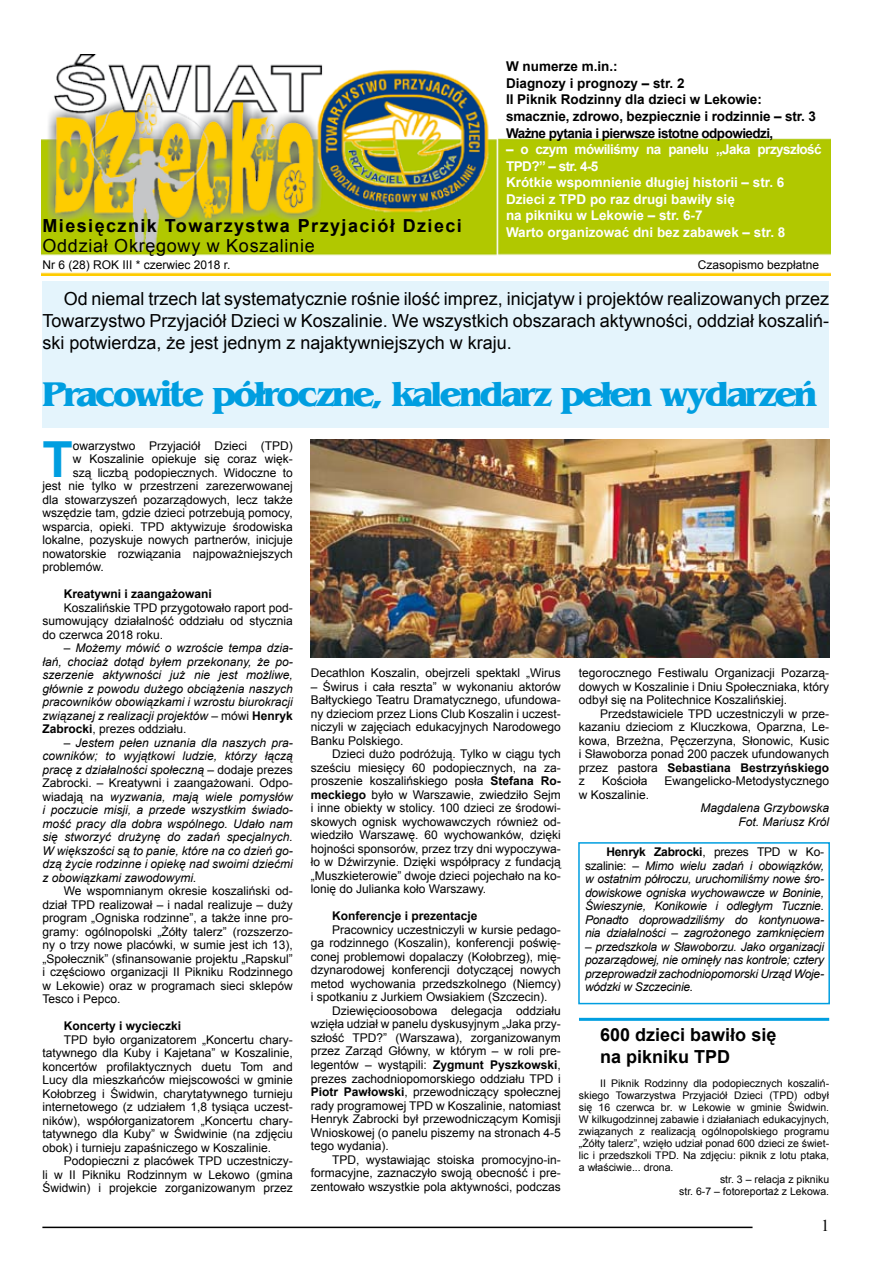
<style>
.page{position:relative;width:893px;height:1263px;background:#fff}
.page>*{position:absolute;margin:0;border:0;box-sizing:border-box;transform-origin:0 0}
.t1{font:700 49.65px "Arial";color:#009ee0}
.t2{font:700 36px "Bangkok";letter-spacing:-.08em;color:#009ee0}
.t3{font:18px/21.6px "Arial";color:#000;text-align:justify}
.t4{font:700 18px "Arial";letter-spacing:.08em;color:#000}
.t5{font:700 18px/21.6px "Arial";color:#000}
.t6{font:18px "Arial";letter-spacing:.04em;color:#000}
.t7{font:700 13.5px/16.5px "Arial";color:#fff}
.t8{font:700 13.5px/16.5px "Arial";letter-spacing:-.01em;color:#000}
.t9{font:12px/13.5px "Arial";color:#000;text-align:justify}
.t10{font:italic 12px/13.5px "Arial";color:#000;text-align:justify}
.t11{font:700 12px "Arial";color:#000}
.t12{font:10.5px "Arial";color:#000}
.s1{font-style:normal}
.s2{font-weight:700;font-style:normal}
.s3{font-weight:700}
</style>
<div class="page">
<hr style="left:42px;top:1226px;width:710px;height:2px;background:#000">
<div style="left:43px;top:281px;width:786px;height:147px;background:#e4f4fc"></div>
<img style="left:42px;top:54px;width:788px;height:222px">
<img style="left:311px;top:439px;width:518px;height:218px">
<div style="left:578px;top:842px;width:252px;height:162px;border:2px solid #009ee0"></div>
<hr style="left:579px;top:1018px;width:250px;height:3px;background:#009ee0">
<p class="t8" style="left:506px;top:59px;width:312px">W numerze m.in.:<br>Diagnozy i prognozy – str. 2<br>II Piknik Rodzinny dla dzieci w Lekowie: smacznie, zdrowo, bezpiecznie i rodzinnie – str. 3<br>Ważne pytania i pierwsze istotne odpowiedzi,</p>
<p class="t7" style="left:506px;top:141px;width:317px">– o czym mówiliśmy na panelu „Jaka przyszłość TPD?” – str. 4-5<br>Krótkie wspomnienie długiej historii – str. 6<br>Dzieci z TPD po raz drugi bawiły się<br>na pikniku w Lekowie – str. 6-7<br>Warto organizować dni bez zabawek – str. 8</p>
<h3 class="t4" style="left:43px;top:214px;width:421px">Miesięcznik Towarzystwa Przyjaciół Dzieci</h3>
<h3 class="t6" style="left:43px;top:233px;width:274px">Oddział Okręgowy w Koszalinie</h3>
<p class="t9" style="left:43px;top:258px;width:190px">Nr 6 (28) ROK III * czerwiec 2018 r.</p>
<p class="t9" style="left:698px;top:258px;width:123px">Czasopismo bezpłatne</p>
<p class="t3" style="left:43px;top:288px;width:788px;text-indent:21px">Od niemal trzech lat systematycznie rośnie ilość imprez, inicjatyw i projektów realizowanych przez Towarzystwo Przyjaciół Dzieci w Koszalinie. We wszystkich obszarach aktywności, oddział koszaliń&shy;ski potwierdza, że jest jednym z najaktywniejszych w kraju.</p>
<h2 class="t2" style="left:43px;top:374px;width:776px">Pracowite półroczne, kalendarz pełen wydarzeń</h2>
<h1 class="t1" style="left:43px;top:426px;width:32px">T</h1>
<p class="t9" style="left:73px;top:439px;width:221px">owarzystwo Przyjaciół Dzieci (TPD)</p>
<p class="t9" style="left:73px;top:452px;width:221px">w Koszalinie opiekuje się coraz więk-</p>
<p class="t9" style="left:73px;top:466px;width:221px">szą liczbą podopiecznych. Widoczne to</p>
<p class="t9" style="left:43px;top:479px;width:252px">jest nie tylko w przestrzeni zarezerwowanej</p>
<p class="t9" style="left:43px;top:493px;width:252px">dla stowarzyszeń pozarządowych, lecz także</p>
<p class="t9" style="left:43px;top:506px;width:252px">wszędzie tam, gdzie dzieci potrzebują pomocy,</p>
<p class="t9" style="left:43px;top:520px;width:252px">wsparcia, opieki. TPD aktywizuje środowiska</p>
<p class="t9" style="left:43px;top:533px;width:252px">lokalne, pozyskuje nowych partnerów, inicjuje</p>
<p class="t9" style="left:43px;top:547px;width:252px">nowatorskie rozwiązania najpoważniejszych</p>
<p class="t9" style="left:43px;top:560px;width:63px">problemów.</p>
<p class="t11" style="left:64px;top:586px;width:150px">Kreatywni i zaangażowani</p>
<p class="t9" style="left:43px;top:601px;width:252px;text-indent:21px">Koszalińskie TPD przygotowało raport pod&shy;sumowujący działalność oddziału od stycznia do czerwca 2018 roku.</p>
<p class="t10" style="left:43px;top:641px;width:252px;text-indent:21px">– Możemy mówić o wzroście tempa dzia&shy;łań, chociaż dotąd byłem przekonany, że po&shy;szerzenie aktywności już nie jest możliwe, głównie z powodu dużego obciążenia naszych pracowników obowiązkami i wzrostu biurokracji związanej z realizacji projektów <span class="s1">– mówi</span> <span class="s2">Henryk Zabrocki</span><span class="s1">, prezes oddziału.</span></p>
<p class="t10" style="left:43px;top:736px;width:252px;text-indent:21px">– Jestem pełen uznania dla naszych pra&shy;cowników; to wyjątkowi ludzie, którzy łączą pracę z działalności społeczną <span class="s1">– dodaje prezes Zabrocki. – Kreatywni i zaangażowani. Odpo&shy;wiadają na</span> wyzwania, mają wiele pomysłów i poczucie misji, a przede wszystkim świado&shy;mość pracy dla dobra wspólnego. Udało nam się stworzyć drużynę do zadań specjalnych.<br>W większości są to panie, które na co dzień go&shy;dzą życie rodzinne i opiekę nad swoimi dziećmi z obowiązkami zawodowymi.</p>
<p class="t9" style="left:43px;top:884px;width:252px;text-indent:21px">We wspomnianym okresie koszaliński od&shy;dział TPD realizował – i nadal realizuje – duży program „Ogniska rodzinne”, a także inne pro&shy;gramy: ogólnopolski „Żółty talerz” (rozszerzo&shy;ny o trzy nowe placówki, w sumie jest ich 13), „Społecznik” (sfinansowanie projektu „Rapskul” i częściowo organizacji II Pikniku Rodzinnego w Lekowie) oraz w programach sieci sklepów Tesco i Pepco.</p>
<p class="t11" style="left:64px;top:1018px;width:119px">Koncerty i wycieczki</p>
<p class="t9" style="left:43px;top:1033px;width:252px;text-indent:21px">TPD było organizatorem „Koncertu chary&shy;tatywnego dla Kuby i Kajetana” w Koszalinie, koncertów profilaktycznych duetu Tom and Lucy dla mieszkańców miejscowości w gminie Kołobrzeg i Świdwin, charytatywnego turnieju internetowego (z udziałem 1,8 tysiąca uczest&shy;ników), współorganizatorem „Koncertu chary&shy;tatywnego dla Kuby” w Świdwinie (na zdjęciu obok) i turnieju zapaśniczego w Koszalinie.</p>
<p class="t9" style="left:43px;top:1154px;width:252px;text-indent:21px">Podopieczni z placówek TPD uczestniczy&shy;li w II Pikniku Rodzinnym w Lekowo (gmina Świdwin) i projekcie zorganizowanym przez</p>
<p class="t9" style="left:311px;top:667px;width:252px">Decathlon Koszalin, obejrzeli spektakl „Wirus</p>
<p class="t9" style="left:311px;top:680px;width:252px">– Świrus i cała reszta” w wykonaniu aktorów Bałtyckiego Teatru Dramatycznego, ufundowa&shy;ny dzieciom przez Lions Club Koszalin i uczest&shy;niczyli w zajęciach edukacyjnych Narodowego Banku Polskiego.</p>
<p class="t9" style="left:311px;top:748px;width:252px;text-indent:21px">Dzieci dużo podróżują. Tylko w ciągu tych sześciu miesięcy 60 podopiecznych, na za&shy;proszenie koszalińskiego posła <span class="s3">Stefana Ro&shy;meckiego</span> było w Warszawie, zwiedziło Sejm i inne obiekty w stolicy. 100 dzieci ze środowi&shy;skowych ognisk wychowawczych również od&shy;wiedziło Warszawę. 60 wychowanków, dzięki hojności sponsorów, przez trzy dni wypoczywa&shy;ło w Dźwirzynie. Dzięki współpracy z fundacją „Muszkieterowie” dwoje dzieci pojechało na ko&shy;lonię do Julianka koło Warszawy.</p>
<p class="t11" style="left:332px;top:908px;width:147px">Konferencje i prezentacje</p>
<p class="t9" style="left:311px;top:923px;width:252px;text-indent:21px">Pracownicy uczestniczyli w kursie pedago&shy;ga rodzinnego (Koszalin), konferencji poświę&shy;conej problemowi dopalaczy (Kołobrzeg), mię&shy;dzynarodowej konferencji dotyczącej nowych metod wychowania przedszkolnego (Niemcy) i spotkaniu z Jurkiem Owsiakiem (Szczecin).</p>
<p class="t9" style="left:311px;top:1004px;width:252px;text-indent:21px">Dziewięcioosobowa delegacja oddziału wzięła udział w panelu dyskusyjnym „Jaka przy&shy;szłość TPD?” (Warszawa), zorganizowanym przez Zarząd Główny, w którym – w roli pre&shy;legentów – wystąpili: <span class="s3">Zygmunt Pyszkowski</span>, prezes zachodniopomorskiego oddziału TPD i <span class="s3">Piotr Pawłowski</span>, przewodniczący społecznej rady programowej TPD w Koszalinie, natomiast Henryk Zabrocki był przewodniczącym Komisji Wnioskowej (o panelu piszemy na stronach 4-5 tego wydania).</p>
<p class="t9" style="left:311px;top:1153px;width:252px;text-indent:21px">TPD, wystawiając stoiska promocyjno-in&shy;formacyjne, zaznaczyło swoją obecność i pre&shy;zentowało wszystkie pola aktywności, podczas</p>
<p class="t9" style="left:579px;top:667px;width:252px">tegorocznego Festiwalu Organizacji Pozarzą&shy;dowych w Koszalinie i Dniu Społeczniaka, który odbył się na Politechnice Koszalińskiej.</p>
<p class="t9" style="left:579px;top:707px;width:252px;text-indent:21px">Przedstawiciele TPD uczestniczyli w prze&shy;kazaniu dzieciom z Kluczkowa, Oparzna, Le&shy;kowa, Brzeżna, Pęczerzyna, Słonowic, Kusic i Sławoborza ponad 200 paczek ufundowanych przez pastora <span class="s3">Sebastiana Bestrzyńskiego </span>z</p>
<p class="t9" style="left:602px;top:775px;width:47px">Kościoła</p>
<p class="t9" style="left:664px;top:775px;width:166px">Ewangelicko-Metodystycznego</p>
<p class="t9" style="left:579px;top:788px;width:72px">w Koszalinie.</p>
<p class="t10" style="left:700px;top:802px;width:130px;text-align:right">Magdalena Grzybowska<br>Fot. Mariusz Król</p>
<p class="t10" style="left:585px;top:846px;width:240px;text-indent:21px"><span class="s2">Henryk Zabrocki</span><span class="s1">, prezes TPD w Ko&shy;szalinie:</span> – Mimo wielu zadań i obowiązków, w ostatnim półroczu, uruchomiliśmy nowe śro&shy;dowiskowe ogniska wychowawcze w Boninie, Świeszynie, Konikowie i odległym Tucznie.<br>Ponadto doprowadziliśmy do kontynuowa&shy;nia działalności – zagrożonego zamknięciem</p>
<p class="t10" style="left:585px;top:940px;width:240px">– przedszkola w Sławoborzu. Jako organizacji pozarządowej, nie ominęły nas kontrole; cztery przeprowadził zachodniopomorski Urząd Woje&shy;wódzki w Szczecinie.</p>
<h3 class="t5" style="left:600px;top:1025px;width:178px">600 dzieci bawiło się na pikniku TPD</h3>
<p class="t12" style="left:600px;top:1076px;width:230px">II Piknik Rodzinny dla podopiecznych koszaliń-</p>
<p class="t12" style="left:579px;top:1088px;width:252px">skiego Towarzystwa Przyjaciół Dzieci (TPD) odbył</p>
<p class="t12" style="left:579px;top:1100px;width:252px">się 16 czerwca br. w Lekowie w gminie Świdwin.</p>
<p class="t12" style="left:579px;top:1112px;width:252px">W kilkugodzinnej zabawie i działaniach edukacyjnych,</p>
<p class="t12" style="left:579px;top:1124px;width:252px">związanych z realizacją ogólnopolskiego programu</p>
<p class="t12" style="left:579px;top:1136px;width:252px">„Żółty talerz”, wzięło udział ponad 600 dzieci ze świet-</p>
<p class="t12" style="left:579px;top:1148px;width:252px">lic i przedszkoli TPD. Na zdjęciu: piknik z lotu ptaka,</p>
<p class="t12" style="left:579px;top:1160px;width:96px">a właściwie... drona.</p>
<p class="t12" style="left:720px;top:1172px;width:111px">str. 3 – relacja z pikniku</p>
<p class="t12" style="left:679px;top:1184px;width:151px">str. 6-7 – fotoreportaż z Lekowa.</p>
</div>
